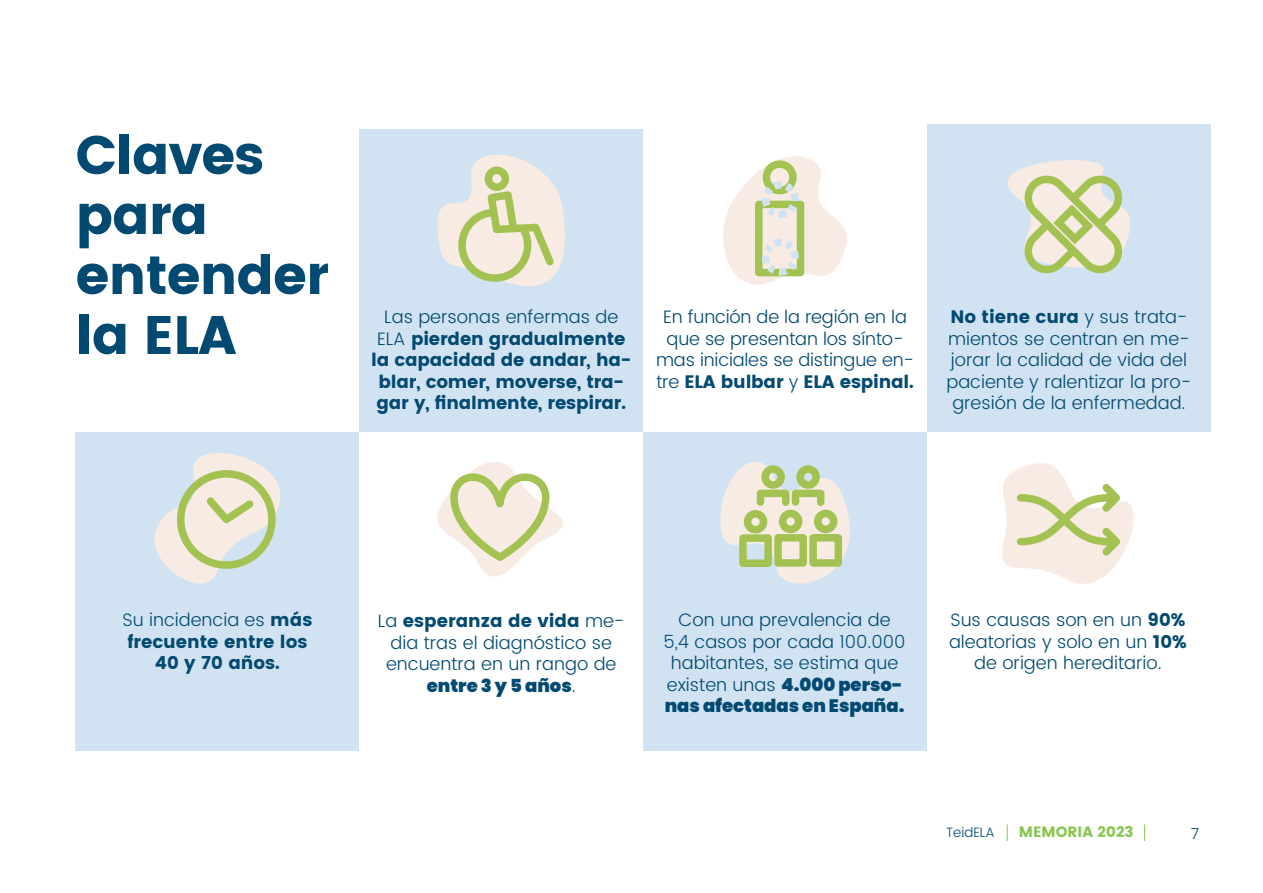
<style>
.page{position:relative;width:1263px;height:893px;background:#fff}
.page>*{position:absolute;margin:0;border:0;box-sizing:border-box;transform-origin:0 0}
.t1{font:54px "Poppins";letter-spacing:-.02em;color:#024a72}
.t2{font:300 18px/21.6px "Poppins";color:#024a72;text-align:center}
.t3{font:18px/21.6px "Poppins";letter-spacing:-.01em;color:#024a72;text-align:center}
.t4{font:15px "Poppins";color:#89c650}
.t5{font:300 15px "Poppins";color:#024a72}
.t6{font:300 13.5px "Poppins";color:#024a72}
.s1{font-weight:300}
.s2{font-weight:400}
.s3{font-weight:900}
</style>
<div class="page">
<svg style="left:1007px;top:824px;width:1px;height:17px"></svg>
<svg style="left:1144px;top:824px;width:1px;height:17px"></svg>
<div style="left:927px;top:124px;width:284px;height:308px;background:#d1e3f2"></div>
<div style="left:643px;top:432px;width:284px;height:318px;background:#d1e3f2"></div>
<div style="left:359px;top:129px;width:284px;height:303px;background:#d1e3f2"></div>
<div style="left:75px;top:441px;width:284px;height:309px;background:#d1e3f2"></div>
<svg style="left:437px;top:154px;width:128px;height:132px"></svg>
<svg style="left:1002px;top:463px;width:132px;height:121px"></svg>
<svg style="left:723px;top:156px;width:124px;height:129px"></svg>
<svg style="left:1007px;top:160px;width:124px;height:114px"></svg>
<svg style="left:135px;top:432px;width:179px;height:152px"></svg>
<svg style="left:437px;top:461px;width:126px;height:116px"></svg>
<svg style="left:720px;top:462px;width:130px;height:122px"></svg>
<div style="left:739px;top:534px;width:33px;height:33px;border:8px solid #a3c252"></div>
<p class="t1" style="left:75px;top:124px;width:190px">Claves</p>
<p class="t1" style="left:75px;top:184px;width:134px">para</p>
<p class="t1" style="left:75px;top:244px;width:255px">entender</p>
<p class="t1" style="left:75px;top:304px;width:163px">la ELA</p>
<p class="t3" style="left:371px;top:306px;width:262px"><span class="s1">Las personas enfermas de<br>ELA</span> pierden gradualmente la capacidad de andar, ha&shy;blar, comer, moverse, tra&shy;gar y, finalmente, respirar.</p>
<p class="t2" style="left:656px;top:307px;width:260px">En función de la región en la que se presentan los sínto&shy;mas iniciales se distingue en&shy;tre <span class="s2">ELA bulbar</span> y <span class="s2">ELA espinal.</span></p>
<p class="t2" style="left:946px;top:307px;width:246px"><span class="s2">No tiene cura</span> y sus trata&shy;mientos se centran en me&shy;jorar la calidad de vida del paciente y ralentizar la pro&shy;gresión de la enfermedad.</p>
<p class="t2" style="left:122px;top:610px;width:191px">Su incidencia es <span class="s2">más</span></p>
<p class="t3" style="left:127px;top:631px;width:182px">frecuente entre los</p>
<p class="t3" style="left:155px;top:652px;width:127px">40 y 70 años.</p>
<p class="t2" style="left:378px;top:610px;width:248px">La <span class="s2">esperanza de vida</span> me&shy;dia tras el diagnóstico se encuentra en un rango de <span class="s3">entre 3 y 5 años</span>.</p>
<p class="t2" style="left:663px;top:610px;width:244px">Con una prevalencia de<br>5,4 casos por cada 100.000 habitantes, se estima que existen unas <span class="s3">4.000 perso&shy;nas afectadas en España.</span></p>
<p class="t2" style="left:949px;top:610px;width:239px;text-align:left">Sus causas son en un <span class="s2">90% </span>aleatorias y solo en un <span class="s2">10%</span></p>
<p class="t2" style="left:974px;top:653px;width:189px">de origen hereditario.</p>
<p class="t6" style="left:946px;top:823px;width:50px">TeidELA</p>
<p class="t4" style="left:1019px;top:823px;width:116px">MEMORIA 2023</p>
<p class="t5" style="left:1191px;top:823px;width:10px">7</p>
</div>
